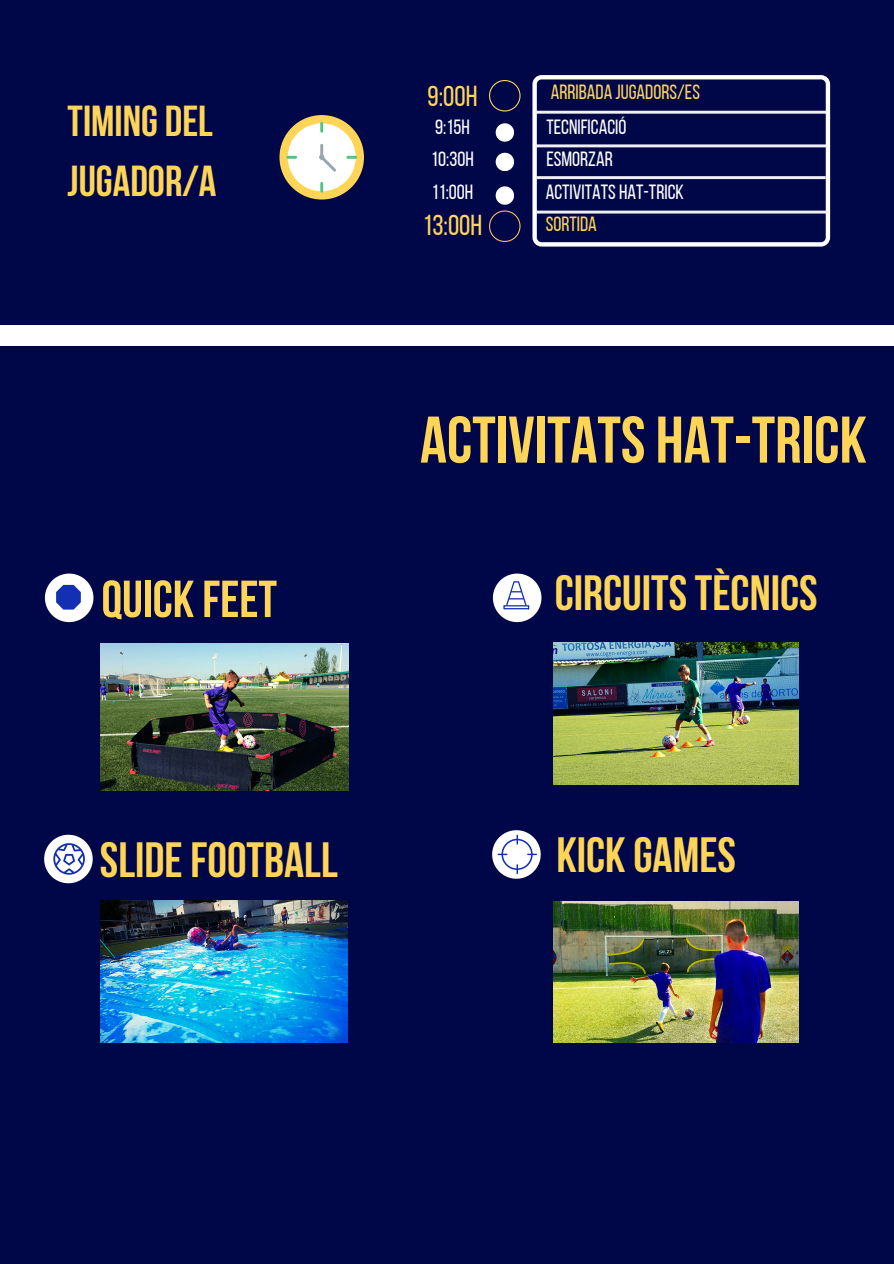
<style>
.page{position:relative;width:894px;height:1264px;background:#fff}
.page>*{position:absolute;margin:0;border:0;box-sizing:border-box;transform-origin:0 0}
.t1{font:700 65.7px "Bebas Neue";color:#ffd558}
.t2{font:700 51.9px "Bebas Neue";color:#ffd558}
.t3{font:700 49.35px "Bebas Neue";color:#ffd558}
.t4{font:700 43.2px/60.2px "Bebas Neue";color:#ffd558}
.t5{font:28.8px "Bebas Neue";color:#ffd558}
.t6{font:20.55px "Bebas Neue";color:#fefefe}
.t7{font:20.55px "Bebas Neue";color:#ffd558}
</style>
<div class="page">
<div style="left:0;top:0;width:893px;height:1263px;background:#000748"></div>
<div style="left:0;top:325px;width:893px;height:20px;background:#fff"></div>
<svg style="left:532px;top:75px;width:297px;height:171px"></svg>
<svg style="left:495px;top:123px;width:18px;height:18px"></svg>
<svg style="left:489px;top:80px;width:31px;height:31px"></svg>
<svg style="left:495px;top:153px;width:18px;height:18px"></svg>
<svg style="left:495px;top:186px;width:18px;height:18px"></svg>
<svg style="left:489px;top:210px;width:31px;height:32px"></svg>
<svg style="left:534px;top:111px;width:292px;height:3px"></svg>
<svg style="left:536px;top:176px;width:289px;height:3px"></svg>
<svg style="left:536px;top:211px;width:292px;height:2px"></svg>
<svg style="left:45px;top:573px;width:48px;height:49px"></svg>
<svg style="left:493px;top:573px;width:48px;height:49px"></svg>
<img style="left:101px;top:900px;width:246px;height:142px">
<img style="left:553px;top:643px;width:245px;height:141px">
<img style="left:101px;top:644px;width:247px;height:146px">
<svg style="left:44px;top:834px;width:49px;height:49px"></svg>
<svg style="left:534px;top:144px;width:292px;height:3px"></svg>
<svg style="left:492px;top:830px;width:48px;height:48px"></svg>
<img style="left:553px;top:901px;width:245px;height:141px">
<div style="left:279px;top:115px;width:85px;height:84px;background:#ffd558;border-radius:50%"></div>
<div style="left:288px;top:123px;width:67px;height:68px;background:#fff;border-radius:50%"></div>
<svg style="left:320px;top:123px;width:3px;height:8px"></svg>
<svg style="left:320px;top:183px;width:3px;height:8px"></svg>
<svg style="left:348px;top:156px;width:7px;height:3px"></svg>
<svg style="left:288px;top:156px;width:7px;height:3px"></svg>
<svg style="left:319px;top:145px;width:17px;height:27px"></svg>
<p class="t4" style="left:68px;top:95px;width:150px">TIMING DEL<br>JUGADOR/A</p>
<p class="t5" style="left:427px;top:85px;width:51px">9:00H</p>
<p class="t6" style="left:435px;top:118px;width:36px">9:15H</p>
<p class="t6" style="left:431px;top:151px;width:44px">10:30H</p>
<p class="t6" style="left:431px;top:183px;width:43px">11:00H</p>
<p class="t5" style="left:422px;top:214px;width:61px">13:00H</p>
<p class="t7" style="left:550px;top:84px;width:151px">ARRIBADA JUGADORS/ES</p>
<p class="t6" style="left:546px;top:118px;width:82px">TECNIFICACIÓ</p>
<p class="t6" style="left:546px;top:151px;width:68px">ESMORZAR</p>
<p class="t6" style="left:545px;top:183px;width:140px">ACTIVITATS HAT-TRICK</p>
<p class="t7" style="left:545px;top:215px;width:53px">SORTIDA</p>
<p class="t1" style="left:420px;top:413px;width:448px">ACTIVITATS HAT-TRICK</p>
<p class="t2" style="left:101px;top:578px;width:177px">QUICK FEET</p>
<p class="t3" style="left:554px;top:573px;width:264px">CIRCUITSTÈCNICS</p>
<p class="t3" style="left:100px;top:840px;width:239px">SLIDE FOOTBALL</p>
<p class="t3" style="left:556px;top:834px;width:181px">KICK GAMES</p>
</div>
